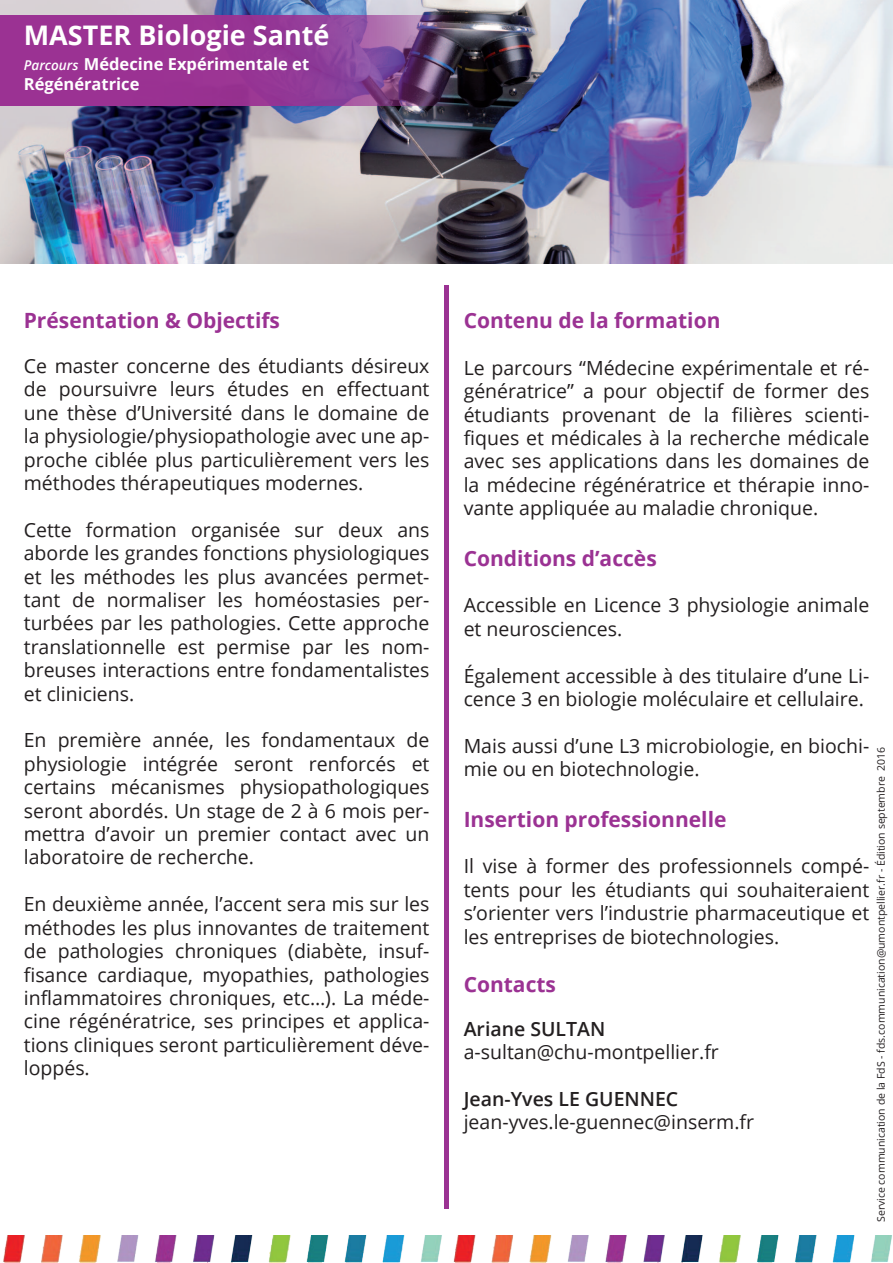
<style>
.page{position:relative;width:893px;height:1263px;background:#fff}
.page>*{position:absolute;margin:0;border:0;box-sizing:border-box;transform-origin:0 0}
.t1{font:700 27px "Open Sans";color:#fff}
.t2{font:700 21px "Open Sans";color:#9b3293}
.t3{font:19.5px/23.4px "Open Sans";color:#231f20;text-align:justify}
.t4{font:600 19.5px "Open Sans";color:#231f20}
.t5{font:700 16.5px/19.8px "Open Sans";color:#fff}
.t6{font:10.5px "Open Sans";color:#231f20}
.s1{font-weight:600;font-style:italic;font-size:13.5px}
</style>
<div class="page">
<img style="left:0;top:0;width:893px;height:264px">
<svg style="left:0;top:16px;width:453px;height:90px;background:#913a91"></svg>
<div style="left:444px;top:286px;width:5px;height:923px;background:#9b3293"></div>
<img style="left:3px;top:1235px;width:439px;height:28px">
<img style="left:453px;top:1235px;width:439px;height:28px">
<h1 class="t1" style="left:24px;top:16px;width:307px">MASTER Biologie Santé</h1>
<p class="t5" style="left:24px;top:54px;width:287px"><span class="s1">Parcours</span> Médecine Expérimentale et<br>Régénératrice</p>
<p class="t2" style="left:24px;top:306px;width:258px">Présentation &amp; Objectifs</p>
<p class="t3" style="left:24px;top:354px;width:407px">Ce master concerne des étudiants désireux de poursuivre leurs études en effectuant une thèse d’Université dans le domaine de la physiologie/physiopathologie avec une ap&shy;proche ciblée plus particulièrement vers les méthodes thérapeutiques modernes.</p>
<p class="t3" style="left:24px;top:517px;width:407px">Cette formation organisée sur deux ans aborde les grandes fonctions physiologiques et les méthodes les plus avancées permet&shy;tant de normaliser les homéostasies per&shy;turbées par les pathologies. Cette approche translationnelle est permise par les nom&shy;breuses interactions entre fondamentalistes et cliniciens.</p>
<p class="t3" style="left:24px;top:728px;width:407px">En première année, les fondamentaux de physiologie intégrée seront renforcés et certains mécanismes physiopathologiques seront abordés. Un stage de 2 à 6 mois per&shy;mettra d’avoir un premier contact avec un laboratoire de recherche.</p>
<p class="t3" style="left:24px;top:892px;width:407px">En deuxième année, l’accent sera mis sur les méthodes les plus innovantes de traitement de pathologies chroniques (diabète, insuf&shy;fisance cardiaque, myopathies, pathologies inflammatoires chroniques, etc…). La méde&shy;cine régénératrice, ses principes et applica&shy;tions cliniques seront particulièrement déve&shy;loppés.</p>
<p class="t2" style="left:464px;top:306px;width:258px">Contenu de la formation</p>
<p class="t3" style="left:464px;top:355px;width:407px">Le parcours “Médecine expérimentale et ré&shy;génératrice” a pour objectif de former des étudiants provenant de la filières scienti&shy;fiques et médicales à la recherche médicale avec ses applications dans les domaines de la médecine régénératrice et thérapie inno&shy;vante appliquée au maladie chronique.</p>
<p class="t2" style="left:464px;top:543px;width:195px">Conditions d’accès</p>
<p class="t3" style="left:464px;top:593px;width:407px">Accessible en Licence 3 physiologie animale et neurosciences.</p>
<p class="t3" style="left:464px;top:663px;width:407px">Également accessible à des titulaire d’une Li&shy;cence 3 en biologie moléculaire et cellulaire.</p>
<p class="t3" style="left:464px;top:733px;width:407px">Mais aussi d’une L3 microbiologie, en biochi&shy;mie ou en biotechnologie.</p>
<p class="t2" style="left:464px;top:804px;width:264px">Insertion professionnelle</p>
<p class="t3" style="left:464px;top:854px;width:407px">Il vise à former des professionnels compé&shy;tents pour les étudiants qui souhaiteraient s’orienter vers l’industrie pharmaceutique et les entreprises de biotechnologies.</p>
<p class="t2" style="left:464px;top:970px;width:94px">Contacts</p>
<p class="t4" style="left:464px;top:1015px;width:143px">Ariane SULTAN</p>
<p class="t3" style="left:464px;top:1039px;width:257px">a-sultan@chu-montpellier.fr</p>
<p class="t4" style="left:464px;top:1085px;width:216px">Jean-Yves LE GUENNEC</p>
<p class="t3" style="left:464px;top:1110px;width:292px">jean-yves.le-guennec@inserm.fr</p>
<p class="t6" style="left:874px;top:1222px;width:477px;rotate:-90deg">Service communication de la FdS - fds.communication@umontpellier.fr - Édition septembre 2016</p>
</div>
